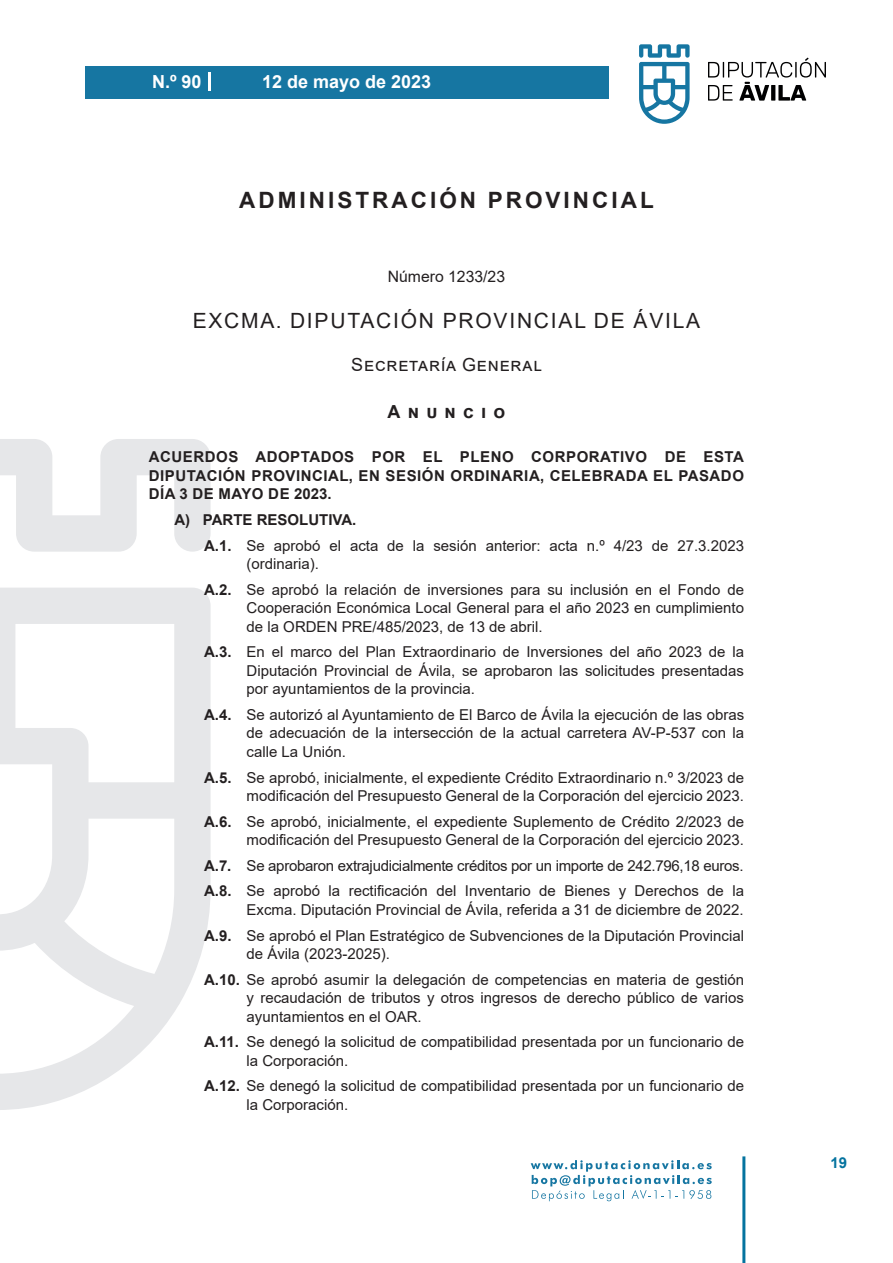
<style>
.page{position:relative;width:893px;height:1263px;background:#fff}
.page>*{position:absolute;margin:0;border:0;box-sizing:border-box;transform-origin:0 0}
.h1__secion{font:700 22.5px "Arial";letter-spacing:.135em;color:#231f20}
.h2__organismo{font:21px "Arial";letter-spacing:.085em;color:#231f20}
.t1{font:700 18px "Arial";color:#fff}
.h3__suborganismo{font:18px "Arial";letter-spacing:.05em;color:#231f20}
.anuncio{font:700 18px "Arial";letter-spacing:.4em;color:#231f20}
.numero{font:15.75px "Arial";color:#231f20}
.texto_normal{font:15px/18.5px "Arial";color:#231f20}
.entradilla{font:700 15px/18.5px "Arial";letter-spacing:.035em;color:#231f20;text-align:justify}
.texto_normal-2{font:15px "Arial";letter-spacing:-.02em;color:#231f20}
.texto_normal-3{font:700 15px "Arial";color:#231f20}
.t2{font:700 15px "Arial";color:#04739f}
.s1{font-weight:700}
</style>
<div class="page">
<svg style="left:531px;top:1160px;width:181px;height:41px"></svg>
<div style="left:85px;top:66px;width:523px;height:33px;background:#1676a2"></div>
<svg style="left:639px;top:44px;width:51px;height:80px"></svg>
<svg style="left:708px;top:58px;width:118px;height:43px"></svg>
<hr style="left:742px;top:1156px;width:3px;height:107px;background:#04739f">
<svg style="left:208px;top:72px;width:2px;height:18px"></svg>
<svg style="left:0;top:439px;width:211px;height:671px"></svg>
<p class="t1" style="left:152px;top:69px;width:51px">N.º 90</p>
<p class="t1" style="left:262px;top:69px;width:171px">12 de mayo de 2023</p>
<p class="h1__secion" style="left:239px;top:184px;width:416px">ADMINISTRACIÓN PROVINCIAL</p>
<p class="numero" style="left:388px;top:266px;width:119px">Número 1233/23</p>
<p class="h2__organismo" style="left:193px;top:307px;width:509px">EXCMA. DIPUTACIÓN PROVINCIAL DE ÁVILA</p>
<p class="h3__suborganismo" style="left:351px;top:352px;width:192px">Secretaría General</p>
<p class="anuncio" style="left:388px;top:399px;width:119px">Anuncio</p>
<p class="entradilla" style="left:149px;top:448px;width:597px">ACUERDOS ADOPTADOS POR EL PLENO CORPORATIVO DE ESTA DIPUTACIÓN PROVINCIAL, EN SESIÓN ORDINARIA, CELEBRADA EL PASADO DÍA 3 DE MAYO DE 2023.</p>
<p class="texto_normal-3" style="left:174px;top:509px;width:184px">A) PARTE RESOLUTIVA.</p>
<p class="texto_normal" style="left:247px;top:536px;width:499px;text-indent:-43px"><span class="s1">A.1.</span> Se aprobó el acta de la sesión anterior: acta n.º 4/23 de 27.3.2023 (ordinaria).</p>
<p class="texto_normal" style="left:247px;top:580px;width:499px;text-align:justify;text-indent:-43px"><span class="s1">A.2.</span> Se aprobó la relación de inversiones para su inclusión en el Fondo de Cooperación Económica Local General para el año 2023 en cumplimiento de la ORDEN PRE/485/2023, de 13 de abril.</p>
<p class="texto_normal" style="left:247px;top:643px;width:499px;text-align:justify;text-indent:-43px"><span class="s1">A.3.</span> En el marco del Plan Extraordinario de Inversiones del año 2023 de la Diputación Provincial de Ávila, se aprobaron las solicitudes presentadas por ayuntamientos de la provincia.</p>
<p class="texto_normal" style="left:247px;top:705px;width:499px;text-align:justify;text-indent:-43px"><span class="s1">A.4.</span> Se autorizó al Ayuntamiento de El Barco de Ávila la ejecución de las obras de adecuación de la intersección de la actual carretera AV-P-537 con la calle La Unión.</p>
<p class="texto_normal" style="left:204px;top:768px;width:541px;text-align:right"><span class="s1">A.5.</span> Se aprobó, inicialmente, el expediente Crédito Extraordinario n.º 3/2023 de modificación del Presupuesto General de la Corporación del ejercicio 2023.</p>
<p class="texto_normal" style="left:204px;top:812px;width:542px;text-align:right"><span class="s1">A.6.</span> Se aprobó, inicialmente, el expediente Suplemento de Crédito 2/2023 de modificación del Presupuesto General de la Corporación del ejercicio 2023.</p>
<p class="texto_normal-2" style="left:204px;top:855px;width:541px"><span class="s1">A.7.</span> Se aprobaron extrajudicialmente créditos por un importe de 242.796,18 euros.</p>
<p class="texto_normal" style="left:204px;top:882px;width:541px;text-align:right"><span class="s1">A.8.</span> Se aprobó la rectificación del Inventario de Bienes y Derechos de la<br>Excma. Diputación Provincial de Ávila, referida a 31 de diciembre de 2022.</p>
<p class="texto_normal" style="left:247px;top:926px;width:499px;text-indent:-43px"><span class="s1">A.9.</span> Se aprobó el Plan Estratégico de Subvenciones de la Diputación Provincial de Ávila (2023-2025).</p>
<p class="texto_normal" style="left:247px;top:970px;width:499px;text-align:justify;text-indent:-43px"><span class="s1">A.10.</span> Se aprobó asumir la delegación de competencias en materia de gestión y recaudación de tributos y otros ingresos de derecho público de varios ayuntamientos en el OAR.</p>
<p class="texto_normal" style="left:247px;top:1033px;width:499px;text-indent:-43px"><span class="s1">A.11.</span> Se denegó la solicitud de compatibilidad presentada por un funcionario de la Corporación.</p>
<p class="texto_normal" style="left:247px;top:1077px;width:499px;text-indent:-43px"><span class="s1">A.12.</span> Se denegó la solicitud de compatibilidad presentada por un funcionario de la Corporación.</p>
<p class="t2" style="left:831px;top:1152px;width:18px">19</p>
</div>
